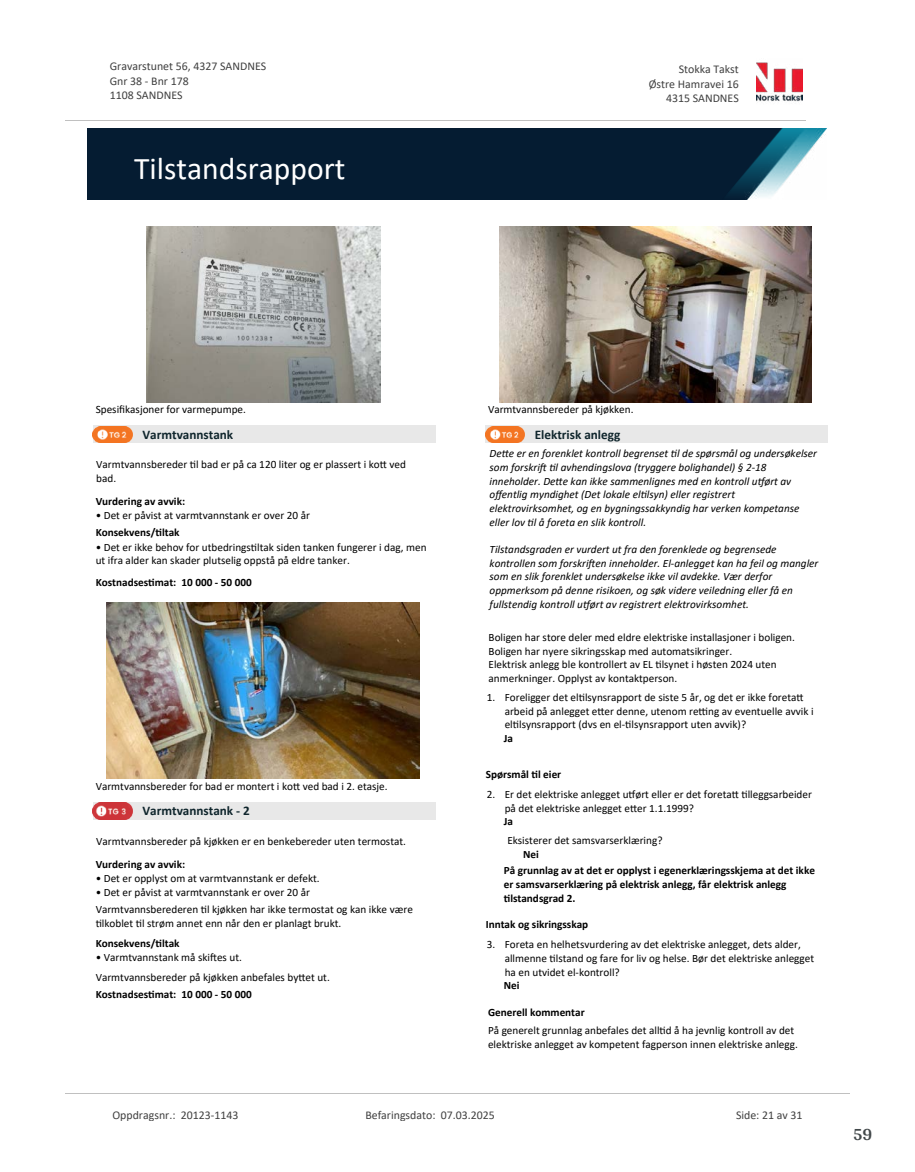
<style>
.page{position:relative;width:915px;height:1172px;background:#fff}
.page>*{position:absolute;margin:0;border:0;box-sizing:border-box;transform-origin:0 0}
.t1{font:31.65px "Calibri";color:#fff}
.t2{font:700 18px "Arya";color:#414749}
.t3{font:700 13.2px "Calibri";color:#0f252c}
.t4{font:11.85px/14.5px "Calibri";color:#404040}
.t5{font:11.25px/13.6px "Calibri";color:#000}
.t6{font:italic 11.25px/13.6px "Calibri";color:#000}
.t7{font:700 11.25px/13.6px "Calibri";color:#000}
</style>
<div class="page">
<img style="left:146px;top:226px;width:234px;height:176px">
<div style="left:93px;top:426px;width:342px;height:17px;background:#e8e8e8"></div>
<img style="left:93px;top:426px;width:39px;height:17px">
<img style="left:107px;top:603px;width:312px;height:176px">
<div style="left:93px;top:802px;width:342px;height:17px;background:#e8e8e8"></div>
<img style="left:93px;top:802px;width:39px;height:17px">
<img style="left:499px;top:226px;width:312px;height:176px">
<div style="left:485px;top:426px;width:342px;height:17px;background:#e8e8e8"></div>
<img style="left:485px;top:426px;width:39px;height:17px">
<img style="left:756px;top:62px;width:46px;height:40px">
<hr style="left:65px;top:120px;width:740px;height:1px;background:#c0c0c0">
<img style="left:88px;top:129px;width:738px;height:71px">
<hr style="left:65px;top:1093px;width:784px;height:1px;background:#c0c0c0">
<p class="t4" style="left:110px;top:59px;width:158px">Gravarstunet 56, 4327 SANDNES<br>Gnr 38 - Bnr 178<br>1108 SANDNES</p>
<p class="t4" style="left:678px;top:62px;width:62px">Stokka Takst</p>
<p class="t4" style="left:648px;top:76px;width:92px">Østre Hamravei 16</p>
<p class="t4" style="left:665px;top:90px;width:74px">4315 SANDNES</p>
<h1 class="t1" style="left:134px;top:147px;width:213px">Tilstandsrapport</h1>
<p class="t5" style="left:96px;top:402px;width:152px">Spesi昀椀kasjoner for varmepumpe.</p>
<p class="t3" style="left:142px;top:425px;width:92px">Varmtvannstank</p>
<p class="t5" style="left:96px;top:457px;width:311px">Varmtvannsbereder 琀椀l bad er på ca 120 liter og er plassert i ko琀琀 ved bad.</p>
<p class="t7" style="left:96px;top:494px;width:91px">Vurdering av avvik:</p>
<p class="t5" style="left:96px;top:508px;width:216px">• Det er påvist at varmtvannstank er over 20 år</p>
<p class="t7" style="left:96px;top:526px;width:85px">Konsekvens/琀椀ltak</p>
<p class="t5" style="left:96px;top:540px;width:332px">• Det er ikke behov for utbedrings琀椀ltak siden tanken fungerer i dag, men ut ifra alder kan skader plutselig oppstå på eldre tanker.</p>
<p class="t7" style="left:96px;top:575px;width:157px">Kostnadses琀椀mat: 10 000 - 50 000</p>
<p class="t5" style="left:96px;top:779px;width:293px">Varmtvannsbereder for bad er montert i ko琀琀 ved bad i 2. etasje.</p>
<p class="t3" style="left:142px;top:802px;width:109px">Varmtvannstank - 2</p>
<p class="t5" style="left:96px;top:834px;width:311px">Varmtvannsbereder på kjøkken er en benkebereder uten termostat.</p>
<p class="t7" style="left:96px;top:857px;width:91px">Vurdering av avvik:</p>
<p class="t5" style="left:96px;top:871px;width:225px">• Det er opplyst om at varmtvannstank er defekt.</p>
<p class="t5" style="left:96px;top:883px;width:318px;line-height:17.5px">• Det er påvist at varmtvannstank er over 20 år<br>Varmtvannsberederen 琀椀l kjøkken har ikke termostat og kan ikke være</p>
<p class="t5" style="left:96px;top:916px;width:247px">琀椀lkoblet 琀椀l strøm annet enn når den er planlagt brukt.</p>
<p class="t7" style="left:96px;top:936px;width:85px">Konsekvens/琀椀ltak</p>
<p class="t5" style="left:96px;top:948px;width:235px;line-height:19px">• Varmtvannstank må ski昀琀es ut.<br>Varmtvannsbereder på kjøkken anbefales by琀琀et ut.</p>
<p class="t7" style="left:96px;top:987px;width:157px">Kostnadses琀椀mat: 10 000 - 50 000</p>
<p class="t5" style="left:488px;top:402px;width:147px">Varmtvannsbereder på kjøkken.</p>
<p class="t3" style="left:534px;top:425px;width:87px">Elektrisk anlegg</p>
<p class="t6" style="left:489px;top:446px;width:329px">De琀琀e er en forenklet kontroll begrenset 琀椀l de spørsmål og undersøkelser som forskri昀琀 琀椀l avhendingslova (tryggere bolighandel) § 2-18 inneholder. De琀琀e kan ikke sammenlignes med en kontroll u琀昀ørt av<br>o昀昀entlig myndighet (Det lokale el琀椀lsyn) eller registrert elektrovirksomhet, og en bygningssakkyndig har verken kompetanse eller lov 琀椀l å foreta en slik kontroll.</p>
<p class="t6" style="left:489px;top:542px;width:330px">Tilstandsgraden er vurdert ut fra den forenklede og begrensede kontrollen som forskri昀琀en inneholder. El-anlegget kan ha feil og mangler som en slik forenklet undersøkelse ikke vil avdekke. Vær derfor oppmerksom på denne risikoen, og søk videre veiledning eller få en fullstendig kontroll u琀昀ørt av registrert elektrovirksomhet.</p>
<p class="t5" style="left:488px;top:630px;width:308px">Boligen har store deler med eldre elektriske installasjoner i boligen.<br>Boligen har nyere sikringsskap med automatsikringer.<br>Elektrisk anlegg ble kontrollert av EL 琀椀lsynet i høsten 2024 uten anmerkninger. Opplyst av kontaktperson.</p>
<p class="t5" style="left:504px;top:690px;width:310px;text-indent:-18px">1. Foreligger det el琀椀lsynsrapport de siste 5 år, og det er ikke foreta琀琀arbeid på anlegget e琀琀er denne, utenom re琀紀ng av eventuelle avvik i el琀椀lsynsrapport (dvs en el-琀椀lsynsrapport uten avvik)?</p>
<p class="t7" style="left:503px;top:731px;width:11px">Ja</p>
<p class="t7" style="left:485px;top:767px;width:77px">Spørsmål 琀椀l eier</p>
<p class="t5" style="left:504px;top:787px;width:308px;text-indent:-18px">2. Er det elektriske anlegget u琀昀ørt eller er det foreta琀琀 琀椀lleggsarbeider på det elektriske anlegget e琀琀er 1.1.1999?</p>
<p class="t7" style="left:503px;top:815px;width:11px">Ja</p>
<p class="t5" style="left:507px;top:833px;width:157px">Eksisterer det samsvarserklæring?</p>
<p class="t7" style="left:523px;top:847px;width:17px">Nei</p>
<p class="t7" style="left:503px;top:864px;width:312px">På grunnlag av at det er opplyst i egenerklæringsskjema at det ikke er samsvarserklæring på elektrisk anlegg, får elektrisk anlegg<br>琀椀lstandsgrad 2.</p>
<p class="t5" style="left:504px;top:937px;width:311px;text-indent:-18px">3. Foreta en helhetsvurdering av det elektriske anlegget, dets alder, allmenne 琀椀lstand og fare for liv og helse. Bør det elektriske anlegget ha en utvidet el-kontroll?</p>
<p class="t7" style="left:503px;top:978px;width:17px">Nei</p>
<p class="t7" style="left:485px;top:917px;width:104px">Inntak og sikringsskap</p>
<p class="t7" style="left:488px;top:1005px;width:98px">Generell kommentar</p>
<p class="t5" style="left:488px;top:1023px;width:311px">På generelt grunnlag anbefales det all琀椀d å ha jevnlig kontroll av det elektriske anlegget av kompetent fagperson innen elektriske anlegg.</p>
<p class="t4" style="left:112px;top:1107px;width:127px">Oppdragsnr.: 20123-1143</p>
<p class="t4" style="left:365px;top:1107px;width:131px">Befaringsdato: 07.03.2025</p>
<p class="t4" style="left:735px;top:1107px;width:68px">Side: 21 av 31</p>
<h2 class="t2" style="left:852px;top:1123px;width:21px">59</h2>
</div>
